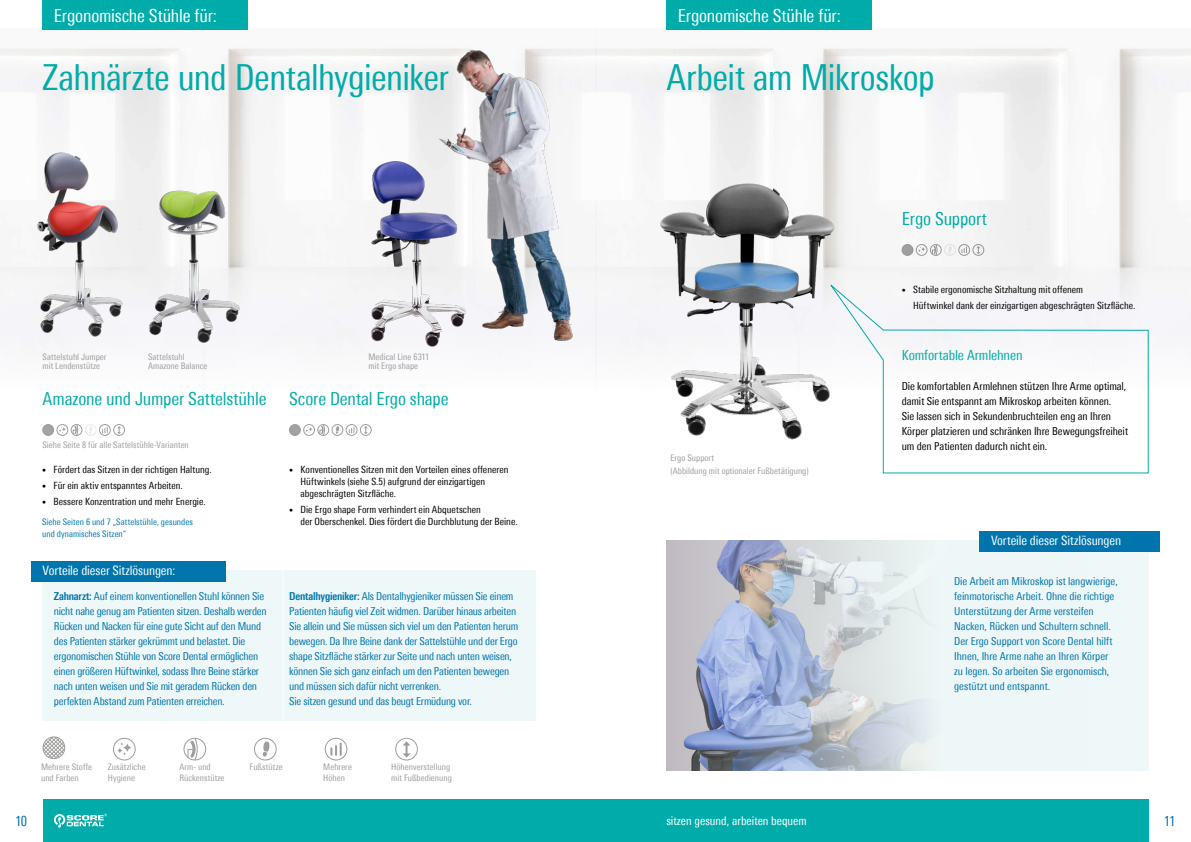
<style>
.page{position:relative;width:1191px;height:842px;background:#fff}
.page>*{position:absolute;margin:0;border:0;box-sizing:border-box;transform-origin:0 0}
.t1{font:condensed 36px "Univers Next Pro";letter-spacing:-.015em;color:#00aca9}
.t2{font:condensed 18px "Univers Next Pro";letter-spacing:-.01em;color:#00aca9}
.t3{font:condensed 18px "Univers Next Pro";letter-spacing:-.01em;color:#fff}
.t4{font:condensed 14px "Univers Next Pro";letter-spacing:-.01em;color:#00aca9}
.t5{font:condensed 14px "Univers Next Pro";color:#0075ad}
.t6{font:condensed 13px "Univers Next Pro";letter-spacing:-.01em;color:#fff}
.t7{font:condensed 12px "Univers Next Pro";color:#fff}
.t8{font:condensed 11px/15px "Univers Next Pro";letter-spacing:-.015em;color:#0075ad}
.t9{font:condensed 11px/15px "Univers Next Pro";letter-spacing:-.005em;color:#000}
.t10{font:condensed 10px/12px "Univers Next Pro";color:#000}
.t11{font:condensed 9px/10.7px "Univers Next Pro";letter-spacing:.005em;color:#9d9d9c}
.t12{font:condensed 9px/12px "Univers Next Pro";letter-spacing:.005em;color:#0075ad}
.s1{font-size:8px}
.s2{font-weight:700}
</style>
<div class="page">
<img style="left:822px;top:48px;width:369px;height:351px">
<img style="left:205px;top:48px;width:570px;height:315px">
<img style="left:0;top:28px;width:205px;height:323px">
<div style="left:43px;top:799px;width:1105px;height:43px;background:#00aca9"></div>
<div style="left:43px;top:0;width:205px;height:30px;background:#00aca9"></div>
<div style="left:666px;top:0;width:206px;height:30px;background:#00aca9"></div>
<svg style="left:54px;top:814px;width:53px;height:14px"></svg>
<div style="left:113px;top:738px;width:23px;height:22px;border:1px solid #9d9d9c;border-radius:50%"></div>
<svg style="left:43px;top:737px;width:22px;height:22px"></svg>
<div style="left:43px;top:736px;width:22px;height:23px;border:1px solid #9d9d9c;border-radius:50%"></div>
<div style="left:183px;top:738px;width:23px;height:22px;border:1px solid #9d9d9c;border-radius:50%"></div>
<div style="left:325px;top:738px;width:22px;height:22px;border:1px solid #9d9d9c;border-radius:50%"></div>
<svg style="left:330px;top:743px;width:12px;height:12px"></svg>
<div style="left:395px;top:738px;width:23px;height:22px;border:1px solid #9d9d9c;border-radius:50%"></div>
<svg style="left:403px;top:741px;width:7px;height:17px"></svg>
<svg style="left:185px;top:738px;width:13px;height:22px"></svg>
<div style="left:254px;top:738px;width:23px;height:22px;border:1px solid #9d9d9c;border-radius:50%"></div>
<svg style="left:263px;top:741px;width:6px;height:16px"></svg>
<svg style="left:117px;top:743px;width:14px;height:12px"></svg>
<div style="left:43px;top:570px;width:493px;height:150px;background:#eff8f8"></div>
<img style="left:426px;top:48px;width:158px;height:305px">
<img style="left:16px;top:148px;width:112px;height:189px">
<div style="left:43px;top:424px;width:11px;height:12px;border:1px solid #9d9d9c;border-radius:50%"></div>
<div style="left:99px;top:424px;width:12px;height:12px;border:1px solid #9d9d9c;border-radius:50%"></div>
<svg style="left:102px;top:427px;width:6px;height:6px"></svg>
<div style="left:113px;top:424px;width:12px;height:12px;border:1px solid #9d9d9c;border-radius:50%"></div>
<svg style="left:117px;top:426px;width:4px;height:8px"></svg>
<div style="left:71px;top:424px;width:11px;height:12px;border:1px solid #9d9d9c;border-radius:50%"></div>
<div style="left:57px;top:424px;width:11px;height:12px;border:1px solid #9d9d9c;border-radius:50%"></div>
<svg style="left:43px;top:425px;width:35px;height:10px"></svg>
<svg style="left:85px;top:424px;width:12px;height:12px"></svg>
<div style="left:289px;top:424px;width:11px;height:12px;border:1px solid #9d9d9c;border-radius:50%"></div>
<svg style="left:336px;top:426px;width:3px;height:8px"></svg>
<div style="left:332px;top:424px;width:11px;height:12px;border:1px solid #9d9d9c;border-radius:50%"></div>
<div style="left:346px;top:424px;width:11px;height:12px;border:1px solid #9d9d9c;border-radius:50%"></div>
<svg style="left:349px;top:427px;width:5px;height:6px"></svg>
<div style="left:360px;top:424px;width:11px;height:12px;border:1px solid #9d9d9c;border-radius:50%"></div>
<svg style="left:364px;top:426px;width:4px;height:8px"></svg>
<div style="left:317px;top:424px;width:12px;height:12px;border:1px solid #9d9d9c;border-radius:50%"></div>
<svg style="left:318px;top:425px;width:7px;height:10px"></svg>
<div style="left:303px;top:424px;width:12px;height:12px;border:1px solid #9d9d9c;border-radius:50%"></div>
<svg style="left:289px;top:425px;width:23px;height:10px"></svg>
<svg style="left:852px;top:284px;width:296px;height:189px"></svg>
<div style="left:901px;top:244px;width:12px;height:12px;border:1px solid #9d9d9c;border-radius:50%"></div>
<div style="left:958px;top:244px;width:12px;height:12px;border:1px solid #9d9d9c;border-radius:50%"></div>
<svg style="left:961px;top:247px;width:6px;height:6px"></svg>
<div style="left:972px;top:244px;width:12px;height:12px;border:1px solid #9d9d9c;border-radius:50%"></div>
<svg style="left:976px;top:246px;width:4px;height:8px"></svg>
<div style="left:930px;top:244px;width:11px;height:12px;border:1px solid #9d9d9c;border-radius:50%"></div>
<div style="left:916px;top:244px;width:11px;height:12px;border:1px solid #9d9d9c;border-radius:50%"></div>
<svg style="left:902px;top:245px;width:35px;height:10px"></svg>
<svg style="left:943px;top:243px;width:14px;height:14px"></svg>
<div style="left:666px;top:540px;width:482px;height:230px;background:#eff8f8"></div>
<img style="left:666px;top:540px;width:423px;height:230px">
<div style="left:31px;top:561px;width:195px;height:20px;background:#0075ad"></div>
<img style="left:346px;top:148px;width:131px;height:215px">
<div style="left:979px;top:531px;width:180px;height:20px;background:#0075ad"></div>
<hr style="left:282px;top:549px;width:1px;height:175px;background:#fff">
<img style="left:139px;top:177px;width:104px;height:170px">
<img style="left:643px;top:160px;width:209px;height:280px">
<h2 class="t3" style="left:54px;top:5px;width:165px">Ergonomische Stühle für:</h2>
<h2 class="t3" style="left:677px;top:5px;width:165px">Ergonomische Stühle für:</h2>
<h1 class="t1" style="left:42px;top:56px;width:408px">Zahnärzte und Dentalhygieniker</h1>
<p class="t11" style="left:43px;top:352px;width:66px;line-height:9px">Sattelstuhl Jumper mit Lendenstütze</p>
<p class="t11" style="left:148px;top:352px;width:61px;line-height:9px">Sattelstuhl<br>Amazone Balance</p>
<p class="t11" style="left:368px;top:352px;width:62px;line-height:9px">Medical Line 6311 mit Ergo shape</p>
<h2 class="t2" style="left:43px;top:388px;width:225px">Amazone und Jumper Sattelstühle</h2>
<h2 class="t2" style="left:289px;top:388px;width:161px">Score Dental Ergo shape</h2>
<p class="t11" style="left:43px;top:440px;width:148px">Siehe Seite 8 für alle Sattelstühle-Varianten</p>
<p class="t10" style="left:42px;top:463px;width:171px"><span class="s1">•</span> Fördert das Sitzen in der richtigen Haltung.</p>
<p class="t10" style="left:42px;top:479px;width:142px"><span class="s1">•</span> Für ein aktiv entspanntes Arbeiten.</p>
<p class="t10" style="left:42px;top:495px;width:165px"><span class="s1">•</span> Bessere Konzentration und mehr Energie.</p>
<p class="t12" style="left:42px;top:516px;width:152px">Siehe Seiten 6 und 7 „Sattelstühle, gesundes und dynamisches Sitzen“</p>
<p class="t6" style="left:43px;top:563px;width:134px">Vorteile dieser Sitzlösungen:</p>
<p class="t8" style="left:54px;top:589px;width:214px"><span class="s2">Zahnarzt:</span> Auf einem konventionellen Stuhl können Sie nicht nahe genug am Patienten sitzen. Deshalb werden Rücken und Nacken für eine gute Sicht auf den Mund des Patienten stärker gekrümmt und belastet. Die ergonomischen Stühle von Score Dental ermöglichen einen größeren Hüftwinkel, sodass Ihre Beine stärker nach unten weisen und Sie mit geradem Rücken den perfekten Abstand zum Patienten erreichen.</p>
<p class="t10" style="left:300px;top:463px;width:209px;text-indent:-11px"><span class="s1">•</span> Konventionelles Sitzen mit den Vorteilen eines offeneren<br>Hüftwinkels (siehe S.5) aufgrund der einzigartigen abgeschrägten Sitzfläche.</p>
<p class="t10" style="left:300px;top:503px;width:218px;text-indent:-11px"><span class="s1">•</span> Die Ergo shape Form verhindert ein Abquetschen<br>der Oberschenkel. Dies fördert die Durchblutung der Beine.</p>
<p class="t8" style="left:289px;top:589px;width:231px"><span class="s2">Dentalhygieniker:</span> Als Dentalhygieniker müssen Sie einem Patienten häufig viel Zeit widmen. Darüber hinaus arbeiten Sie allein und Sie müssen sich viel um den Patienten herum bewegen. Da Ihre Beine dank der Sattelstühle und der Ergo shape Sitzfläche stärker zur Seite und nach unten weisen, können Sie sich ganz einfach um den Patienten bewegen und müssen sich dafür nicht verrenken.<br>Sie sitzen gesund und das beugt Ermüdung vor.</p>
<p class="t11" style="left:41px;top:761px;width:53px">Mehrere Stoffe und Farben</p>
<p class="t11" style="left:108px;top:761px;width:39px">Zusätzliche<br>Hygiene</p>
<p class="t11" style="left:179px;top:761px;width:47px">Arm- und<br>Rück nstütze</p>
<p class="t11" style="left:249px;top:761px;width:35px">Fußs ütze</p>
<p class="t11" style="left:323px;top:761px;width:30px">Meh ere<br>Höhen</p>
<p class="t11" style="left:391px;top:761px;width:62px">Höhenverstellung mit Fußbedienung</p>
<p class="t11" style="left:43px;top:762px;width:60px;line-height:10px">Meerdere stoffen en kleuren</p>
<p class="t11" style="left:113px;top:762px;width:28px;line-height:10px">Extra hygiëne</p>
<p class="t11" style="left:183px;top:762px;width:50px;line-height:10px">Arm- en rug&shy;ondersteuning</p>
<p class="t11" style="left:254px;top:762px;width:19px">Voet-</p>
<p class="t11" style="left:324px;top:762px;width:34px;line-height:10px">Meerdere hoogtes</p>
<p class="t11" style="left:395px;top:762px;width:60px;line-height:10px">Voetbediende hoogteverstelling</p>
<h1 class="t1" style="left:666px;top:56px;width:270px">Arbeit am Mikroskop</h1>
<h2 class="t2" style="left:901px;top:208px;width:86px">Ergo Support</h2>
<p class="t10" style="left:913px;top:281px;width:224px;line-height:16.2px;text-indent:-11px"><span class="s1">•</span> Stabile ergonomische Sitzhaltung mit offenem<br>Hüftwinkel dank der einzigartigen abgeschrägten Sitzfläche.</p>
<p class="t4" style="left:901px;top:347px;width:122px">Komfortable Armlehnen</p>
<p class="t11" style="left:670px;top:451px;width:140px;line-height:13.2px">Ergo Support<br>(Abbildung mit optionaler Fußbetätigung)</p>
<p class="t9" style="left:901px;top:379px;width:228px">Die komfortablen Armlehnen stützen Ihre Arme optimal, damit Sie entspannt am Mikroskop arbeiten können.<br>Sie lassen sich in Sekundenbruchteilen eng an Ihren Körper platzieren und schränken Ihre Bewegungsfreiheit um den Patienten dadurch nicht ein.</p>
<p class="t6" style="left:991px;top:533px;width:132px">Vorteile dieser Sitzlösungen</p>
<p class="t8" style="left:954px;top:574px;width:165px">Die Arbeit am Mikroskop ist langwierige, feinmotorische Arbeit. Ohne die richtige Unterstützung der Arme versteifen Nacken, Rücken und Schultern schnell.<br>Der Ergo Support von Score Dental hilft Ihnen, Ihre Arme nahe an Ihren Körper zu legen. So arbeiten Sie ergonomisch, gestützt und entspannt.</p>
<p class="t5" style="left:15px;top:813px;width:14px">10</p>
<p class="t7" style="left:666px;top:814px;width:142px">sitzen gesund, arbeiten bequem</p>
<p class="t5" style="left:1163px;top:813px;width:13px">11</p>
</div>
